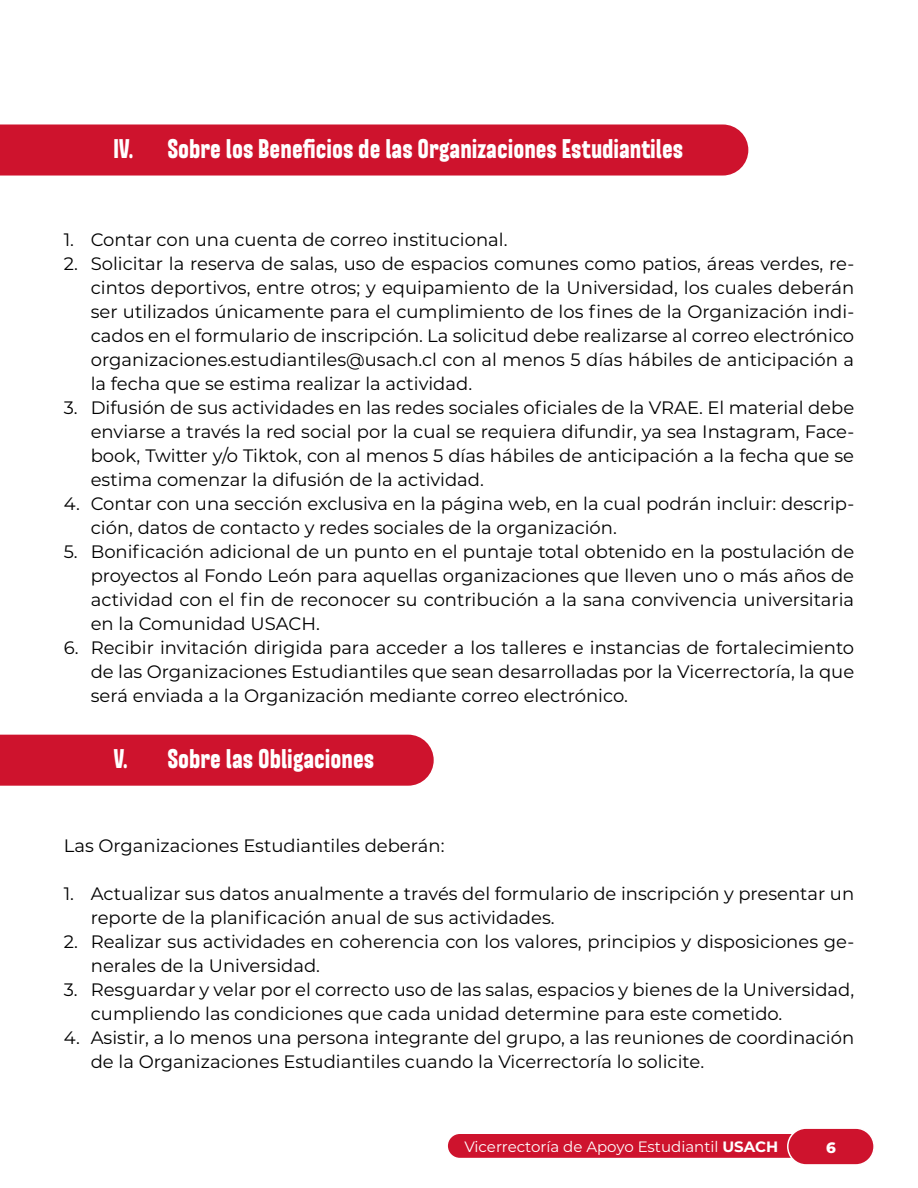
<style>
.page{position:relative;width:918px;height:1188px;background:#fff}
.page>*{position:absolute;margin:0;border:0;box-sizing:border-box;transform-origin:0 0}
.t1{font:27px "Mazurquica Pesada";color:#fff}
.t2{font:18px/24px "Montserrat";color:#000}
.t3{font:15px "Montserrat";color:#fff}
.t4{font:800 15px "Montserrat";color:#fff}
.s1{font-weight:700}
</style>
<div class="page">
<div style="left:448px;top:1134px;width:362px;height:24px;background:#ce132d;border-radius:12px"></div>
<div style="left:788px;top:1128px;width:86px;height:37px;background:#ce132d;border-radius:18px"></div>
<div style="left:787px;top:1127px;width:88px;height:39px;border:2px solid #fff;border-radius:18px"></div>
<div style="left:0;top:125px;width:748px;height:51px;background:#ce132d"></div>
<div style="left:0;top:735px;width:434px;height:51px;background:#ce132d"></div>
<h1 class="t1" style="left:113px;top:134px;width:571px">IV. Sobre los Beneficios de las Organizaciones Estudiantiles</h1>
<p class="t2" style="left:64px;top:227px;width:445px">1. Contar con una cuenta de correo institucional.</p>
<p class="t2" style="left:91px;top:251px;width:765px;text-align:justify;text-indent:-27px">2. Solicitar la reserva de salas, uso de espacios comunes como patios, áreas verdes, re&shy;cintos deportivos, entre otros; y equipamiento de la Universidad, los cuales deberán ser utilizados únicamente para el cumplimiento de los fines de la Organización indi&shy;cados en el formulario de inscripción. La solicitud debe realizarse al correo electrónico organizaciones.estudiantiles@usach.cl con al menos 5 días hábiles de anticipación a la fecha que se estima realizar la actividad.</p>
<p class="t2" style="left:91px;top:395px;width:765px;text-align:justify;text-indent:-27px">3. Difusión de sus actividades en las redes sociales oficiales de la VRAE. El material debe enviarse a través la red social por la cual se requiera difundir, ya sea Instagram, Face&shy;book, Twitter y/o Tiktok, con al menos 5 días hábiles de anticipación a la fecha que se estima comenzar la difusión de la actividad.</p>
<p class="t2" style="left:91px;top:491px;width:765px;text-indent:-27px">4. Contar con una sección exclusiva en la página web, en la cual podrán incluir: descrip&shy;ción, datos de contacto y redes sociales de la organización.</p>
<p class="t2" style="left:91px;top:539px;width:765px;text-align:justify;text-indent:-27px">5. Bonificación adicional de un punto en el puntaje total obtenido en la postulación de proyectos al Fondo León para aquellas organizaciones que lleven uno o más años de actividad con el fin de reconocer su contribución a la sana convivencia universitaria en la Comunidad USACH.</p>
<p class="t2" style="left:91px;top:635px;width:765px;text-align:justify;text-indent:-27px">6. Recibir invitación dirigida para acceder a los talleres e instancias de fortalecimiento de las Organizaciones Estudiantiles que sean desarrolladas por la Vicerrectoría, la que será enviada a la Organización mediante correo electrónico.</p>
<h1 class="t1" style="left:113px;top:744px;width:262px">V. Sobre las Obligaciones</h1>
<p class="t2" style="left:64px;top:833px;width:382px">Las Organizaciones Estudiantiles deberán:</p>
<p class="t2" style="left:91px;top:881px;width:765px;text-indent:-27px">1. Actualizar sus datos anualmente a través del formulario de inscripción y presentar un reporte de la planificación anual de sus actividades.</p>
<p class="t2" style="left:91px;top:929px;width:765px;text-indent:-27px">2. Realizar sus actividades en coherencia con los valores, principios y disposiciones ge&shy;nerales de la Universidad.</p>
<p class="t2" style="left:91px;top:977px;width:765px;text-indent:-27px">3. Resguardar y velar por el correcto uso de las salas, espacios y bienes de la Universidad, cumpliendo las condiciones que cada unidad determine para este cometido.</p>
<p class="t2" style="left:91px;top:1025px;width:765px;text-indent:-27px">4. Asistir, a lo menos una persona integrante del grupo, a las reuniones de coordinación de la Organizaciones Estudiantiles cuando la Vicerrectoría lo solicite.</p>
<p class="t3" style="left:464px;top:1136px;width:315px">Vicerrectoría de Apoyo Estudiantil <span class="s1">USACH</span></p>
<p class="t4" style="left:826px;top:1136px;width:11px">6</p>
</div>
